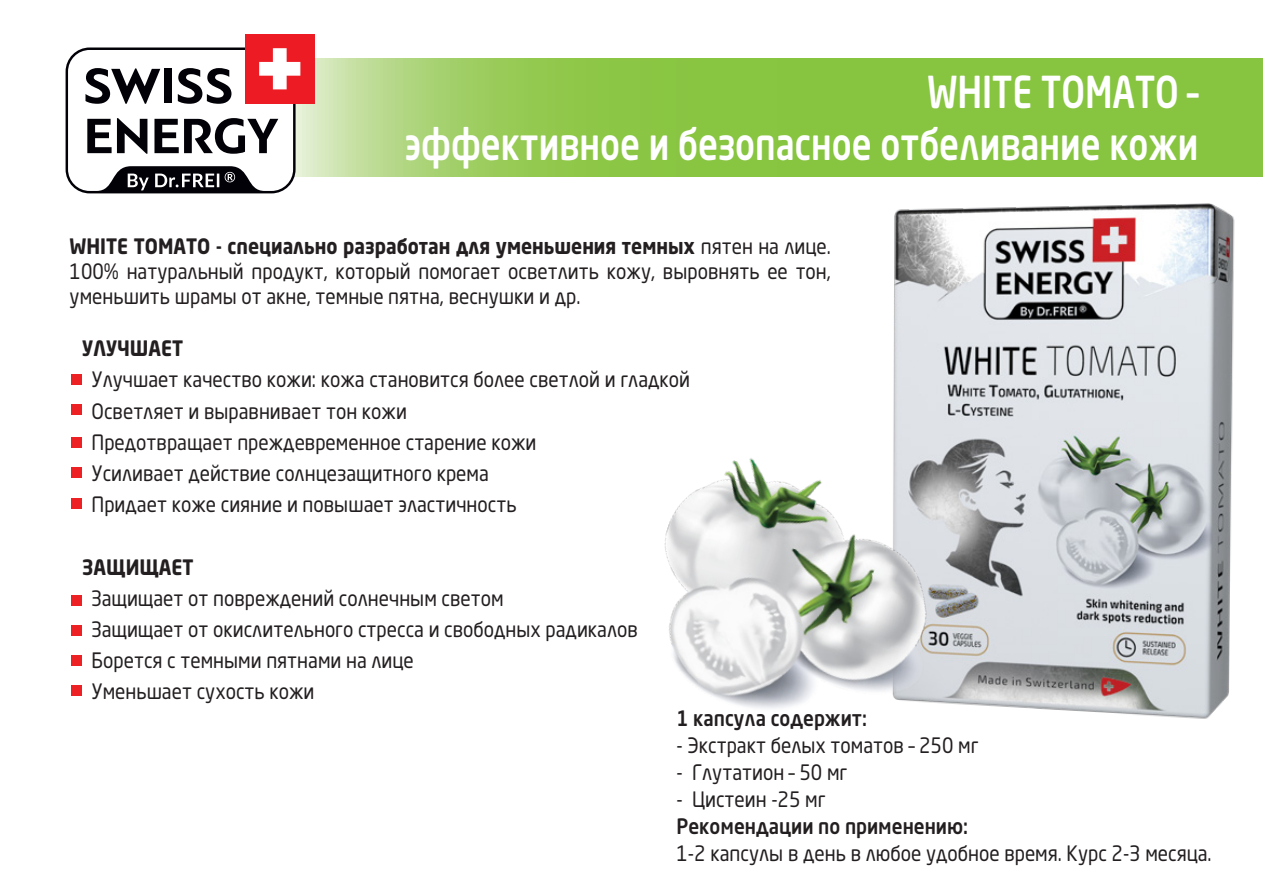
<style>
.page{position:relative;width:1263px;height:893px;background:#fff}
.page>*{position:absolute;margin:0;border:0;box-sizing:border-box;transform-origin:0 0}
.t1{font:500 43.5px/52.2px "Neo Sans Pro Cyr";color:#fff;text-align:right;scale:.8 1}
.t2{font:21px/31.2px "Neo Sans Pro Cyr";color:#231f20;scale:.9 1}
.t3{font:500 21px "Neo Sans Pro Cyr";color:#231f20;scale:.9 1}
.t4{font:700 21px "Neo Sans Pro Cyr";color:#231f20;scale:.9 1}
.s1{font-weight:700}
</style>
<div class="page">
<svg style="left:300px;top:58px;width:963px;height:118px;background:#a0cf66"></svg>
<div style="left:245px;top:34px;width:69px;height:69px;background:#ed1c24"></div>
<svg style="left:66px;top:48px;width:234px;height:145px"></svg>
<div style="left:72px;top:374px;width:10px;height:11px;background:#ed2024"></div>
<div style="left:72px;top:404px;width:10px;height:11px;background:#ed2024"></div>
<div style="left:72px;top:437px;width:10px;height:11px;background:#ed2024"></div>
<div style="left:72px;top:467px;width:10px;height:11px;background:#ed2024"></div>
<div style="left:72px;top:499px;width:10px;height:10px;background:#ed2024"></div>
<div style="left:72px;top:595px;width:10px;height:10px;background:#ed2024"></div>
<div style="left:72px;top:625px;width:10px;height:10px;background:#ed2024"></div>
<div style="left:72px;top:655px;width:10px;height:11px;background:#ed2024"></div>
<div style="left:72px;top:685px;width:10px;height:11px;background:#ed2024"></div>
<img style="left:677px;top:66px;width:586px;height:653px">
<img style="left:664px;top:334px;width:354px;height:385px">
<h1 class="t1" style="left:405px;top:65px;width:993px">WHITE TOMATO –<br>эффективное и безопасное отбеливание кожи</h1>
<p class="t2" style="left:70px;top:233px;width:847px;line-height:25.2px;text-align:justify"><span class="s1">WHITE TOMATO - специально разработан для уменьшения темных</span> пятен на лице.<br>100% натуральный продукт, который помогает осветлить кожу, выровнять ее тон, уменьшить шрамы от акне, темные пятна, веснушки и др.</p>
<p class="t4" style="left:82px;top:335px;width:114px">УЛУЧШАЕТ</p>
<p class="t2" style="left:92px;top:364px;width:667px">Улучшает качество кожи: кожа становится более светлой и гладкой Осветляет и выравнивает тон кожи<br>Предотвращает преждевременное старение кожи<br>Усиливает действие солнцезащитного крема<br>Придает коже сияние и повышает эластичность</p>
<p class="t4" style="left:82px;top:553px;width:125px">ЗАЩИЩАЕТ</p>
<p class="t2" style="left:92px;top:582px;width:609px">Защищает от повреждений солнечным светом<br>Защищает от окислительного стресса и свободных радикалов Борется с темными пятнами на лице<br>Уменьшает сухость кожи</p>
<p class="t3" style="left:676px;top:705px;width:213px">1 капсула содержит:</p>
<p class="t2" style="left:676px;top:730px;width:337px">- Экстракт белых томатов – 250 мг</p>
<p class="t2" style="left:676px;top:757px;width:191px">- Глутатион – 50 мг</p>
<p class="t2" style="left:676px;top:784px;width:167px">- Цистеин -25 мг</p>
<p class="t3" style="left:676px;top:813px;width:325px">Рекомендации по применению:</p>
<p class="t2" style="left:676px;top:838px;width:596px">1-2 капсулы в день в любое удобное время. Курс 2-3 месяца.</p>
</div>
